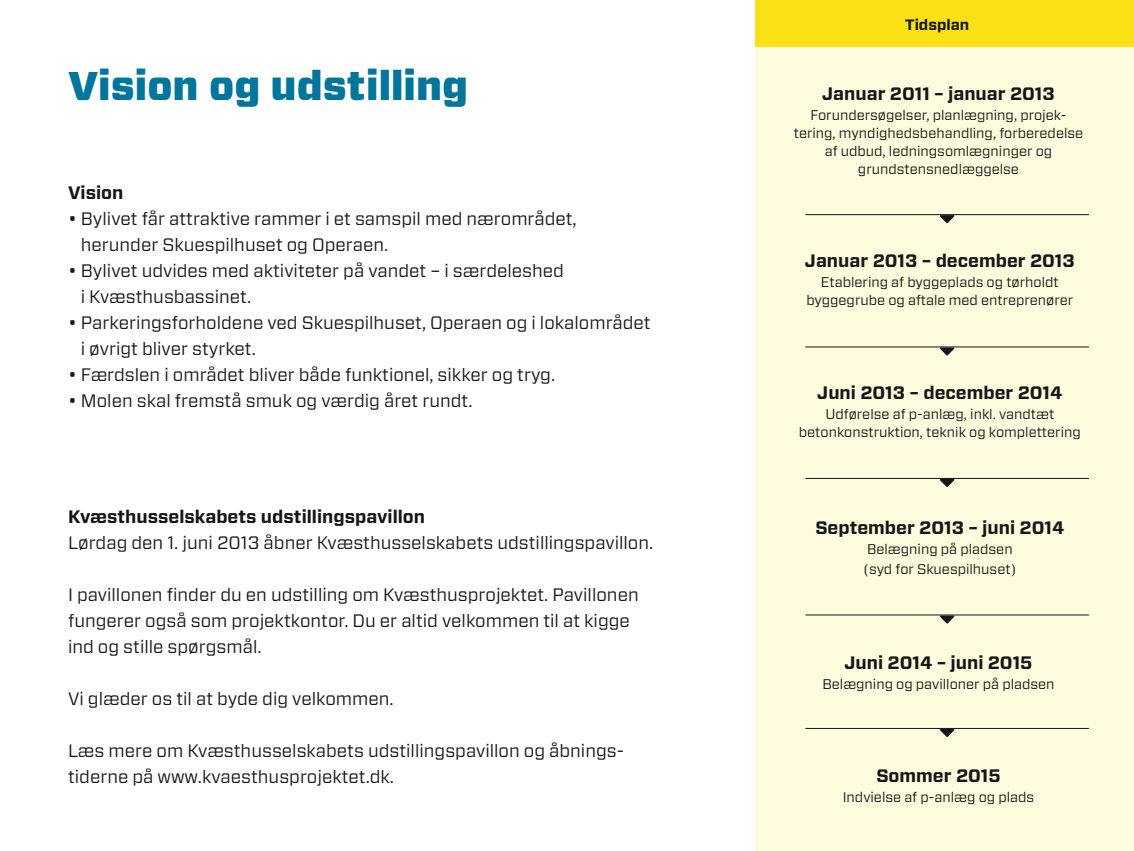
<style>
.page{position:relative;width:1134px;height:851px;background:#fff}
.page>*{position:absolute;margin:0;border:0;box-sizing:border-box;transform-origin:0 0}
.t1{font:900 40px "Forza";color:#00769d}
.t2{font:18px/26px "Forza";color:#151616}
.t3{font:700 18px "Forza";color:#151616}
.t4{font:700 15px "Forza";color:#151616}
.t5{font:14px/18px "Forza";color:#151616;text-align:center}
</style>
<div class="page">
<div style="left:755px;top:34px;width:379px;height:816px;background:#fffbde"></div>
<svg style="left:940px;top:215px;width:14px;height:8px"></svg>
<hr style="left:805px;top:214px;width:284px;height:1px;background:#151616">
<svg style="left:940px;top:347px;width:14px;height:8px"></svg>
<hr style="left:805px;top:346px;width:284px;height:1px;background:#151616">
<svg style="left:940px;top:479px;width:14px;height:8px"></svg>
<hr style="left:805px;top:478px;width:284px;height:1px;background:#151616">
<svg style="left:940px;top:615px;width:14px;height:8px"></svg>
<hr style="left:805px;top:614px;width:284px;height:1px;background:#151616">
<svg style="left:940px;top:728px;width:14px;height:8px"></svg>
<hr style="left:805px;top:727px;width:284px;height:1px;background:#151616">
<div style="left:755px;top:0;width:379px;height:47px;background:#fbe116"></div>
<h1 class="t1" style="left:68px;top:59px;width:402px">Vision og udstilling</h1>
<p class="t3" style="left:68px;top:180px;width:57px">Vision</p>
<p class="t2" style="left:81px;top:205px;width:497px;text-indent:-13px">• Bylivet får attraktive rammer i et samspil med nærområdet, herunder Skuespilhuset og Operaen.</p>
<p class="t2" style="left:81px;top:257px;width:485px;text-indent:-13px">• Bylivet udvides med aktiviteter på vandet – i særdeleshed i Kvæsthusbassinet.</p>
<p class="t2" style="left:81px;top:309px;width:571px;text-indent:-13px">• Parkeringsforholdene ved Skuespilhuset, Operaen og i lokalområdet i øvrigt bliver styrket.</p>
<p class="t2" style="left:68px;top:361px;width:489px">• Færdslen i området bliver både funktionel, sikker og tryg.</p>
<p class="t2" style="left:68px;top:387px;width:406px">• Molen skal fremstå smuk og værdig året rundt.</p>
<p class="t3" style="left:68px;top:504px;width:359px">Kvæsthusselskabets udstillingspavillon</p>
<p class="t2" style="left:68px;top:529px;width:587px">Lørdag den 1. juni 2013 åbner Kvæsthusselskabets udstillingspavillon.</p>
<p class="t2" style="left:68px;top:581px;width:572px">I pavillonen finder du en udstilling om Kvæsthusprojektet. Pavillonen fungerer også som projektkontor. Du er altid velkommen til at kigge ind og stille spørgsmål.</p>
<p class="t2" style="left:68px;top:685px;width:327px">Vi glæder os til at byde dig velkommen.</p>
<p class="t2" style="left:68px;top:737px;width:558px">Læs mere om Kvæsthusselskabets udstillingspavillon og åbnings&shy;tiderne på www.kvaesthusprojektet.dk.</p>
<p class="t4" style="left:905px;top:15px;width:65px">Tidsplan</p>
<p class="t3" style="left:822px;top:82px;width:234px">Januar 2011 – januar 2013</p>
<p class="t5" style="left:794px;top:106px;width:291px">Forundersøgelser, planlægning, projek&shy;tering, myndighedsbehandling, forberedelse af udbud, ledningsomlægninger og grundstensnedlæggelse</p>
<p class="t3" style="left:805px;top:248px;width:271px">Januar 2013 – december 2013</p>
<p class="t5" style="left:806px;top:273px;width:268px">Etablering af byggeplads og tørholdt byggegrube og aftale med entreprenører</p>
<p class="t3" style="left:817px;top:380px;width:247px">Juni 2013 – december 2014</p>
<p class="t5" style="left:799px;top:405px;width:283px">Udførelse af p-anlæg, inkl. vandtæt betonkonstruktion, teknik og komplettering</p>
<p class="t3" style="left:815px;top:515px;width:250px">September 2013 – juni 2014</p>
<p class="t5" style="left:864px;top:539px;width:154px;line-height:20px;text-align:left">Belægning på pladsen (syd for Skuespilhuset)</p>
<p class="t3" style="left:844px;top:650px;width:189px">Juni 2014 – juni 2015</p>
<p class="t5" style="left:822px;top:674px;width:234px">Belægning og pavilloner på pladsen</p>
<p class="t3" style="left:876px;top:763px;width:126px">Sommer 2015</p>
<p class="t5" style="left:843px;top:787px;width:193px">Indvielse af p-anlæg og plads</p>
</div>
